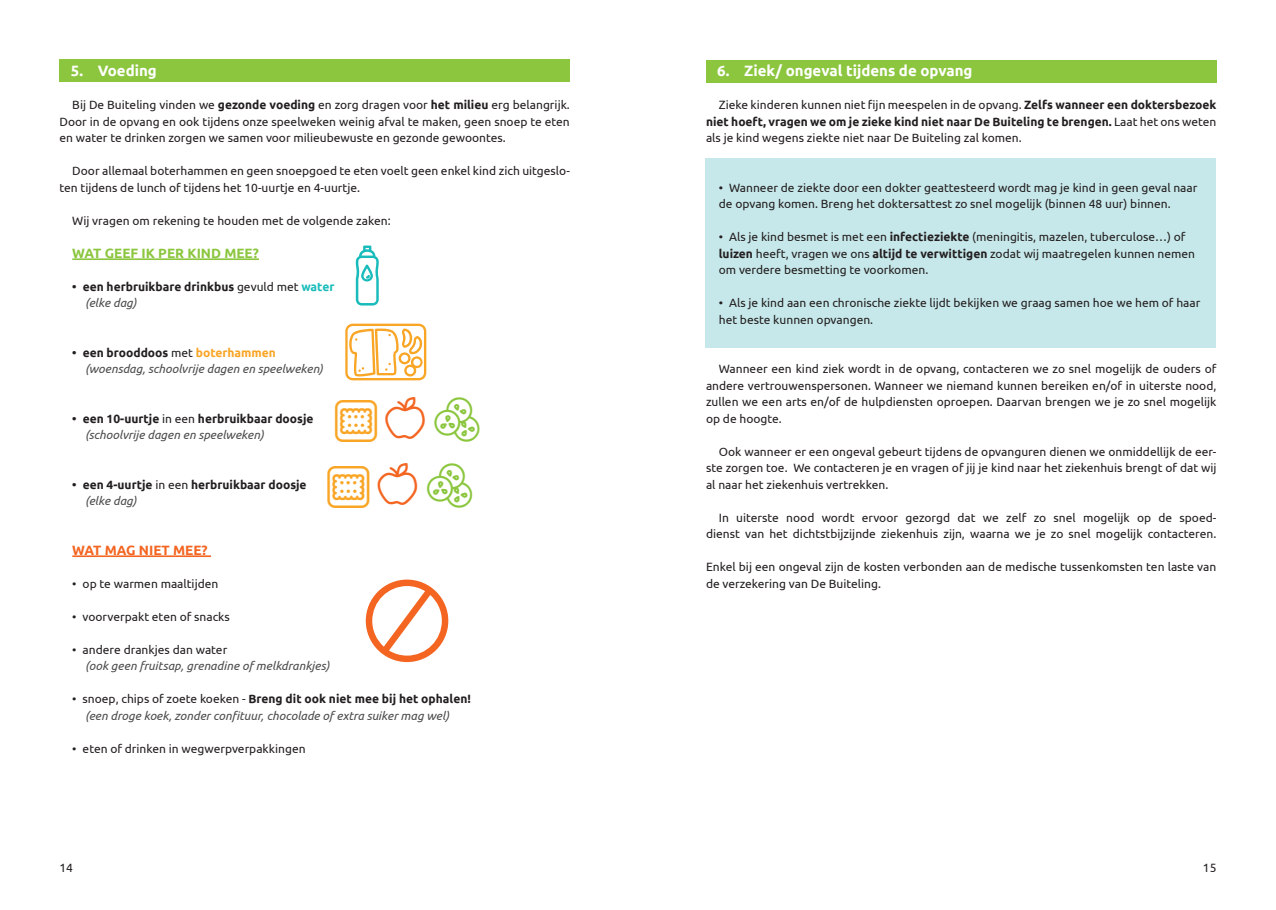
<style>
.page{position:relative;width:1276px;height:910px;background:#fff}
.page>*{position:absolute;margin:0;border:0;box-sizing:border-box;transform-origin:0 0}
.t1{font:81px "Glyphter";color:#f9a526}
.t2{font:60px "Glyphter";color:#19bcbb}
.t3{font:45px "Glyphter";color:#8bc63e}
.t4{font:42px "Glyphter";color:#f9a526}
.t5{font:42px "Glyphter";color:#f36521}
.t6{font:700 15px "Ubuntu";color:#fff}
.t7{font:700 13.5px "Ubuntu";color:#8bc63e}
.t8{font:700 13.5px "Ubuntu";color:#f36521}
.t9{font:12px/16.5px "Ubuntu";color:#231f20}
.t10{font:italic 12px/16.5px "Ubuntu";color:#4b4c4d}
.t11{font:700 12px/16.5px "Ubuntu";color:#231f20}
.s1{font-weight:700}
.s2{font-weight:400}
.s3{color:#19bcbb}
.s4{font-weight:400;font-style:italic;color:#4b4c4d}
.s5{color:#f9a526}
.s6{font-style:normal;color:#231f20}
.s7{font-weight:700;font-style:normal;color:#231f20}
</style>
<div class="page">
<div style="left:60px;top:59px;width:510px;height:23px;background:#8bc63e"></div>
<hr style="left:72px;top:258px;width:187px;height:2px;background:#8bc63e">
<hr style="left:72px;top:555px;width:139px;height:2px;background:#f36521">
<svg style="left:366px;top:580px;width:82px;height:82px"></svg>
<div style="left:705px;top:158px;width:511px;height:190px;background:#c7e8ea"></div>
<div style="left:706px;top:60px;width:510px;height:22px;background:#8bc63e"></div>
<p class="t6" style="left:71px;top:62px;width:88px">5. Voeding</p>
<p class="t9" style="left:60px;top:96px;width:512px;text-align:justify;text-indent:13px">Bij De Buiteling vinden we <span class="s1">gezonde voeding</span> en zorg dragen voor <span class="s1">het milieu</span> erg belangrijk.<br>Door in de opvang en ook tijdens onze speelweken weinig afval te maken, geen snoep te eten en water te drinken zorgen we samen voor milieubewuste en gezonde gewoontes.</p>
<p class="t9" style="left:60px;top:162px;width:512px;text-indent:13px">Door allemaal boterhammen en geen snoepgoed te eten voelt geen enkel kind zich uitgeslo&shy;ten tijdens de lunch of tijdens het 10-uurtje en 4-uurtje.</p>
<p class="t9" style="left:72px;top:212px;width:320px">Wij vragen om rekening te houden met de volgende zaken:</p>
<p class="t7" style="left:72px;top:245px;width:188px">WAT GEEF IK PER KIND MEE?</p>
<p class="t11" style="left:85px;top:278px;width:251px;text-indent:-13px">• een herbruikbare drinkbus <span class="s2">gevuld met</span> <span class="s3">water </span><span class="s4">(elke dag)</span></p>
<h2 class="t2" style="left:337px;top:250px;width:61px">S</h2>
<p class="t11" style="left:83px;top:344px;width:195px">een brooddoos <span class="s2">met</span> <span class="s5">boterhammen</span></p>
<p class="t11" style="left:72px;top:344px;width:6px">•</p>
<p class="t10" style="left:85px;top:360px;width:239px">(woensdag, schoolvrije dagen en speelweken)</p>
<p class="t11" style="left:83px;top:410px;width:232px">een 10-uurtje <span class="s2">in een</span> herbruikbaar doosje</p>
<p class="t11" style="left:72px;top:410px;width:6px">•</p>
<p class="t10" style="left:85px;top:426px;width:180px">(schoolvrije dagen en speelweken)</p>
<h1 class="t1" style="left:345px;top:317px;width:82px">R</h1>
<h3 class="t4" style="left:335px;top:403px;width:43px">M</h3>
<h3 class="t5" style="left:384px;top:400px;width:43px">O</h3>
<h3 class="t3" style="left:433px;top:400px;width:46px">N</h3>
<p class="t11" style="left:85px;top:476px;width:223px;text-indent:-13px">• een 4-uurtje <span class="s2">in een</span> herbruikbaar doosje <span class="s4">(elke dag)</span></p>
<h3 class="t4" style="left:327px;top:469px;width:43px">M</h3>
<h3 class="t5" style="left:376px;top:466px;width:43px">O</h3>
<h3 class="t3" style="left:425px;top:466px;width:46px">N</h3>
<p class="t8" style="left:72px;top:542px;width:137px">WAT MAG NIET MEE?</p>
<p class="t9" style="left:72px;top:575px;width:148px">• op te warmen maaltijden</p>
<p class="t9" style="left:72px;top:608px;width:159px">• voorverpakt eten of snacks</p>
<p class="t9" style="left:72px;top:641px;width:156px">• andere drankjes dan water</p>
<p class="t10" style="left:85px;top:657px;width:246px">(ook geen fruitsap, grenadine of melkdrankjes)</p>
<p class="t10" style="left:85px;top:690px;width:387px;text-indent:-13px"><span class="s6">• snoep, chips of zoete koeken -</span> <span class="s7">Breng dit ook niet mee bij het ophalen! </span>(een droge koek, zonder confituur, chocolade of extra suiker mag wel)</p>
<p class="t9" style="left:72px;top:740px;width:235px">• eten of drinken in wegwerpverpakkingen</p>
<p class="t6" style="left:717px;top:62px;width:257px">6. Ziek/ ongeval tijdens de opvang</p>
<p class="t9" style="left:706px;top:96px;width:512px;text-align:justify;text-indent:13px">Zieke kinderen kunnen niet fijn meespelen in de opvang. <span class="s1">Zelfs wanneer een doktersbezoek niet hoeft, vragen we om je zieke kind niet naar De Buiteling te brengen.</span> Laat het ons weten als je kind wegens ziekte niet naar De Buiteling zal komen.</p>
<p class="t9" style="left:719px;top:179px;width:480px">• Wanneer de ziekte door een dokter geattesteerd wordt mag je kind in geen geval naar de opvang komen. Breng het doktersattest zo snel mogelijk (binnen 48 uur) binnen.</p>
<p class="t9" style="left:719px;top:228px;width:478px">• Als je kind besmet is met een <span class="s1">infectieziekte</span> (meningitis, mazelen, tuberculose…) of <span class="s1">luizen</span> heeft, vragen we ons <span class="s1">altijd te verwittigen</span> zodat wij maatregelen kunnen nemen om verdere besmetting te voorkomen.</p>
<p class="t9" style="left:719px;top:294px;width:483px">• Als je kind aan een chronische ziekte lijdt bekijken we graag samen hoe we hem of haar het beste kunnen opvangen.</p>
<p class="t9" style="left:706px;top:360px;width:512px;text-align:justify;text-indent:13px">Wanneer een kind ziek wordt in de opvang, contacteren we zo snel mogelijk de ouders of andere vertrouwenspersonen. Wanneer we niemand kunnen bereiken en/of in uiterste nood, zullen we een arts en/of de hulpdiensten oproepen. Daarvan brengen we je zo snel mogelijk op de hoogte.</p>
<p class="t9" style="left:706px;top:443px;width:512px;text-align:justify;text-indent:13px">Ook wanneer er een ongeval gebeurt tijdens de opvanguren dienen we onmiddellijk de eer&shy;ste zorgen toe. We contacteren je en vragen of jij je kind naar het ziekenhuis brengt of dat wij al naar het ziekenhuis vertrekken.</p>
<p class="t9" style="left:706px;top:509px;width:512px;text-align:right">In uiterste nood wordt ervoor gezorgd dat we zelf zo snel mogelijk op de spoed&shy;dienst van het dichtstbijzijnde ziekenhuis zijn, waarna we je zo snel mogelijk contacteren.</p>
<p class="t9" style="left:706px;top:558px;width:512px">Enkel bij een ongeval zijn de kosten verbonden aan de medische tussenkomsten ten laste van de verzekering van De Buiteling.</p>
<p class="t9" style="left:60px;top:859px;width:15px">14</p>
<p class="t9" style="left:1203px;top:859px;width:15px">15</p>
</div>
